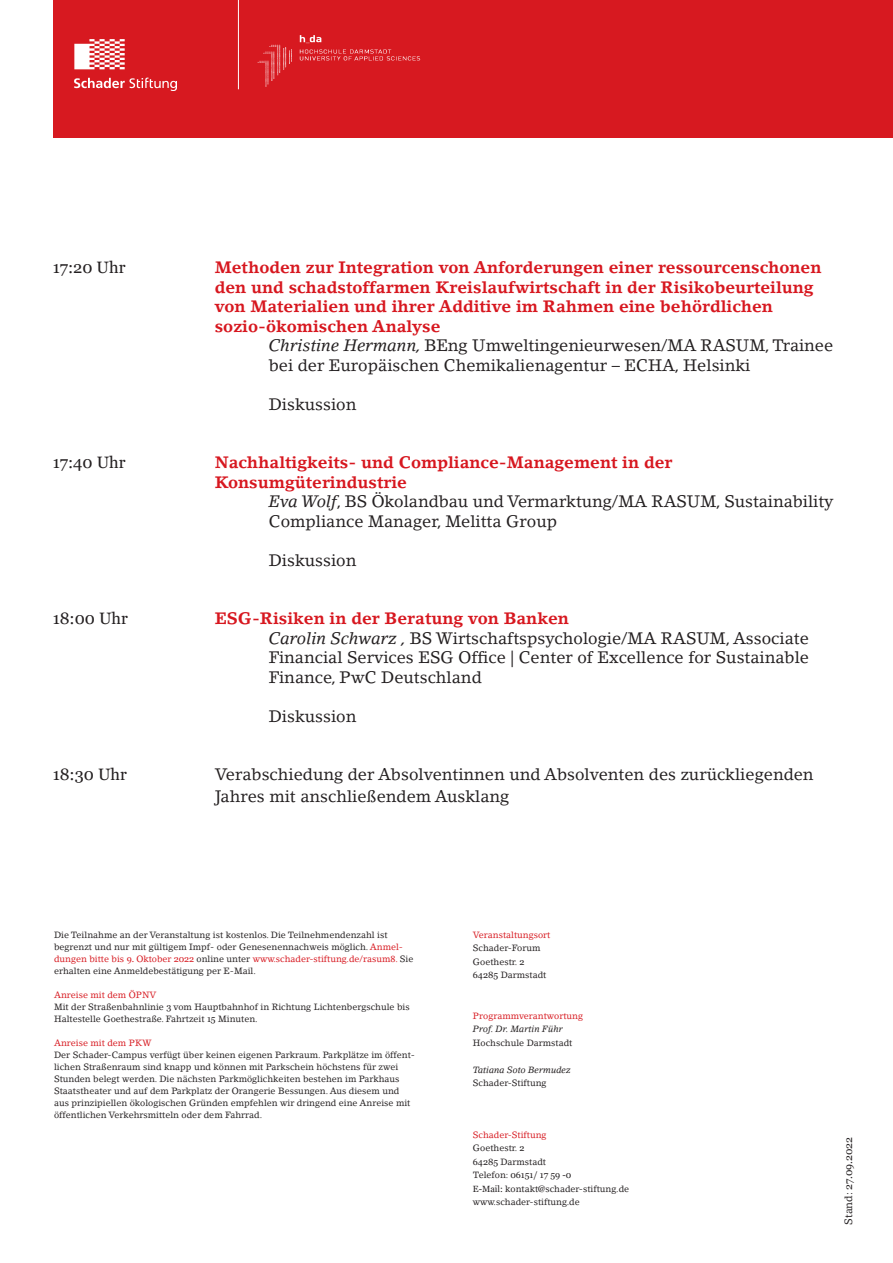
<style>
.page{position:relative;width:893px;height:1263px;background:#fff}
.page>*{position:absolute;margin:0;border:0;box-sizing:border-box;transform-origin:0 0}
.Aufzählungszeichen{font:16.5px/19.5px "Lino Letter Std";color:#231f20}
.Aufzählungszeichen-2{font:700 16.5px/19.5px "Lino Letter Std";color:#d7171f}
.Aufzählungszeichen-3{font:16.5px "Georgia";color:#231f20}
.t1{font:10.5px "Georgia";color:#231f20}
.Aufzählungszeichen-4{font:9px/12px "Lino Letter Std";color:#231f20}
.t2{font:9px "Lino Letter Std";color:#d71920}
.Aufzählungszeichen-5{font:italic 9px "Lino Letter Std";color:#231f20}
.t3{font:9px "Georgia";color:#231f20}
.s1{font-style:italic}
.s2{color:#d71920}
.s3{font-family:"Georgia";color:#d71920}
.s4{color:#d7171f}
.s5{font-family:"Georgia"}
.s6{font-family:"Lino Letter Std"}
</style>
<div class="page">
<div style="left:54px;top:0;width:839px;height:138px;background:#d71920"></div>
<img style="left:74px;top:39px;width:102px;height:51px">
<hr style="left:238px;top:0;width:1px;height:89px;background:#fff">
<img style="left:237px;top:24px;width:184px;height:66px">
<p class="Aufzählungszeichen-3" style="left:53px;top:257px;width:74px">17:20 Uhr</p>
<p class="Aufzählungszeichen-2" style="left:215px;top:257px;width:608px">Methoden zur Integration von Anforderungen einer ressourcenschonen den und schadstoffarmen Kreislaufwirtschaft in der Risikobeurteilung von Materialien und ihrer Additive im Rahmen eine behördlichen sozio-ökomischen Analyse</p>
<p class="Aufzählungszeichen" style="left:269px;top:335px;width:566px"><span class="s1">Christine Hermann,</span> BEng Umweltingenieurwesen/MA RASUM, Trainee bei der Europäischen Chemikalienagentur – ECHA, Helsinki</p>
<p class="Aufzählungszeichen" style="left:269px;top:394px;width:89px">Diskussion</p>
<p class="Aufzählungszeichen-3" style="left:53px;top:452px;width:74px">17:40 Uhr</p>
<p class="Aufzählungszeichen-2" style="left:215px;top:452px;width:459px">Nachhaltigkeits- und Compliance-Management in der</p>
<p class="Aufzählungszeichen-2" style="left:215px;top:472px;width:194px">Konsumgüterindustrie</p>
<p class="Aufzählungszeichen" style="left:269px;top:491px;width:566px"><span class="s1">Eva Wolf</span>, BS Ökolandbau und Vermarktung/MA RASUM, Sustainability<br>Compliance Manager, Melitta Group</p>
<p class="Aufzählungszeichen" style="left:269px;top:550px;width:89px">Diskussion</p>
<p class="Aufzählungszeichen-3" style="left:53px;top:608px;width:77px">18:00 Uhr</p>
<p class="Aufzählungszeichen-2" style="left:215px;top:608px;width:356px">ESG-Risiken in der Beratung von Banken</p>
<p class="Aufzählungszeichen" style="left:269px;top:628px;width:542px;text-align:justify"><span class="s1">Carolin Schwarz ,</span> BS Wirtschaftspsychologie/MA RASUM, Associate Financial Services ESG Office | Center of Excellence for Sustainable Finance, PwC Deutschland</p>
<p class="Aufzählungszeichen" style="left:269px;top:706px;width:89px">Diskussion</p>
<p class="Aufzählungszeichen-3" style="left:53px;top:764px;width:76px">18:30 Uhr</p>
<p class="Aufzählungszeichen" style="left:215px;top:763px;width:600px;line-height:21.6px">Verabschiedung der Absolventinnen und Absolventen des zurückliegenden<br>Jahres mit anschließendem Ausklang</p>
<p class="Aufzählungszeichen-4" style="left:54px;top:928px;width:361px">Die Teilnahme an der Veranstaltung ist kostenlos. Die Teilnehmendenzahl ist begrenzt und nur mit gültigem Impf- oder Genesenennachweis möglich. <span class="s2">Anmel&shy;dungen bitte bis</span> <span class="s3">9.</span> <span class="s2">Oktober</span> <span class="s3">2022</span> online unter <span class="s4">www.schader-stiftung.de/rasum8.</span> Sie erhalten eine Anmeldebestätigung per E-Mail.</p>
<p class="t2" style="left:54px;top:989px;width:104px">Anreise mit dem ÖPNV</p>
<p class="Aufzählungszeichen-4" style="left:54px;top:1000px;width:357px">Mit der Straßenbahnlinie <span class="s5">3</span> vom Hauptbahnhof in Richtung Lichtenbergschule bis<br>Haltestelle Goethestraße. Fahrtzeit <span class="s5">15</span> Minuten.</p>
<p class="t2" style="left:54px;top:1037px;width:99px">Anreise mit dem PKW</p>
<p class="Aufzählungszeichen-4" style="left:54px;top:1048px;width:362px">Der Schader-Campus verfügt über keinen eigenen Parkraum. Parkplätze im öffent&shy;lichen Straßenraum sind knapp und können mit Parkschein höchstens für zwei Stunden belegt werden. Die nächsten Parkmöglichkeiten bestehen im Parkhaus Staatstheater und auf dem Parkplatz der Orangerie Bessungen. Aus diesem und aus prinzipiellen ökologischen Gründen empfehlen wir dringend eine Anreise mit öffentlichen Verkehrsmitteln oder dem Fahrrad.</p>
<p class="t2" style="left:473px;top:929px;width:79px">Veranstaltungsort</p>
<p class="Aufzählungszeichen-4" style="left:473px;top:942px;width:69px">Schader-Forum</p>
<p class="Aufzählungszeichen-4" style="left:473px;top:955px;width:53px">Goethestr. <span class="s5">2</span></p>
<p class="Aufzählungszeichen-4" style="left:473px;top:969px;width:75px"><span class="s5">64285</span> Darmstadt</p>
<p class="t2" style="left:473px;top:1010px;width:112px">Programmverantwortung</p>
<p class="Aufzählungszeichen-5" style="left:473px;top:1023px;width:91px">Prof. Dr. Martin Führ</p>
<p class="Aufzählungszeichen-4" style="left:473px;top:1036px;width:101px">Hochschule Darmstadt</p>
<p class="Aufzählungszeichen-5" style="left:473px;top:1064px;width:99px">Tatiana Soto Bermudez</p>
<p class="Aufzählungszeichen-4" style="left:473px;top:1077px;width:75px">Schader-Stiftung</p>
<p class="t2" style="left:473px;top:1129px;width:75px">Schader-Stiftung</p>
<p class="Aufzählungszeichen-4" style="left:473px;top:1142px;width:53px">Goethestr. <span class="s5">2</span></p>
<p class="Aufzählungszeichen-4" style="left:473px;top:1155px;width:75px"><span class="s5">64285</span> Darmstadt</p>
<p class="t3" style="left:473px;top:1169px;width:100px"><span class="s6">Telefon:</span> 06151/ 17 59 -0</p>
<p class="Aufzählungszeichen-4" style="left:473px;top:1182px;width:158px"><span class="s5">E-Mail:</span> kontakt@schader-stiftung.de</p>
<p class="Aufzählungszeichen-4" style="left:473px;top:1196px;width:108px">www.schader-stiftung.de</p>
<p class="t1" style="left:842px;top:1225px;width:89px;rotate:-90deg"><span class="s6">Stand:</span> 27.09.2022</p>
</div>
